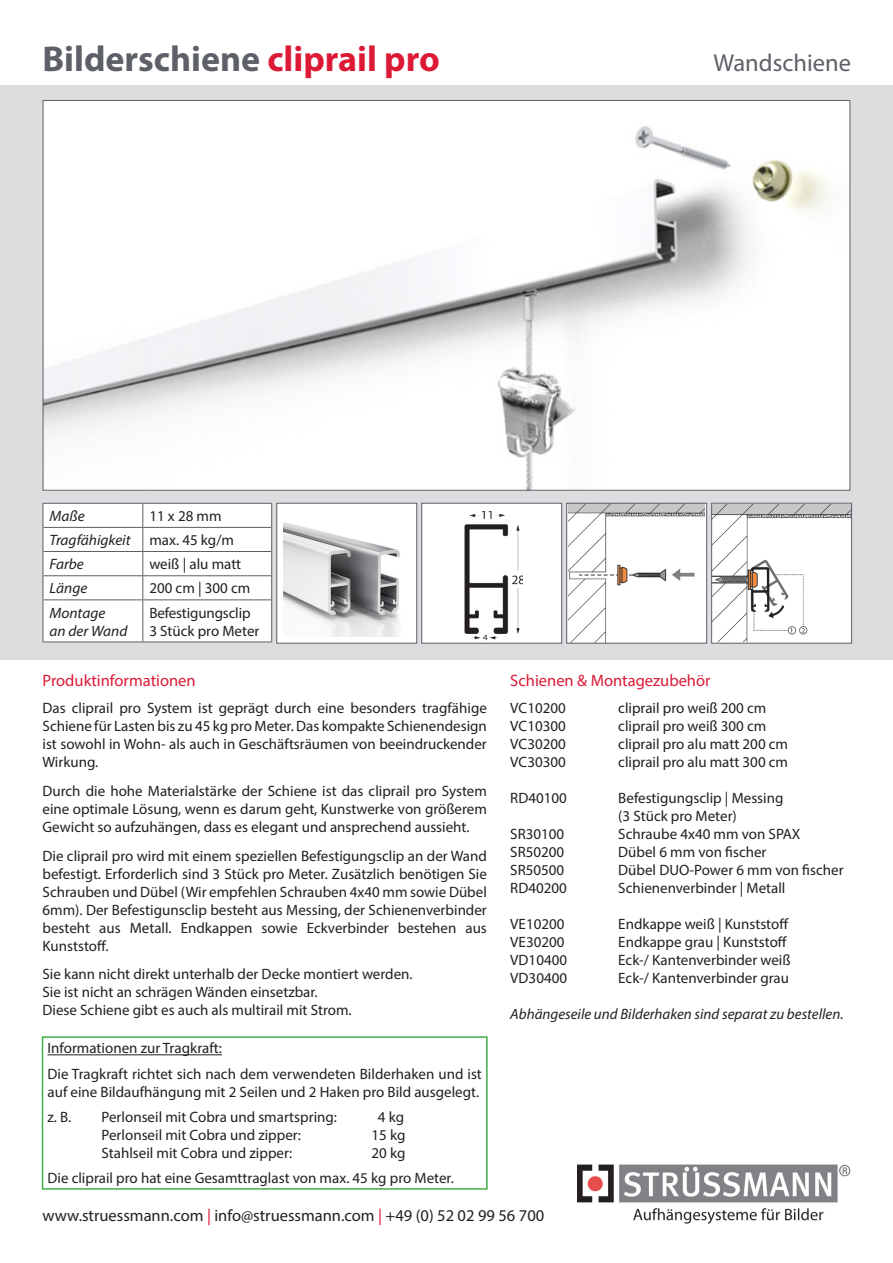
<style>
.page{position:relative;width:893px;height:1263px;background:#fff}
.page>*{position:absolute;margin:0;border:0;box-sizing:border-box;transform-origin:0 0}
.t1{font:700 36px "Myriad Pro";color:#5d6067}
.t2{font:24.6px "Myriad Pro";color:#5d6067}
.t3{font:16.5px "Myriad Pro";color:#231f20}
.t4{font:16.5px "Myriad Pro";color:#dc1a36}
.t5{font:15px/18px "Myriad Pro";color:#231f20}
.t6{font:italic 15px/18px "Myriad Pro";color:#231f20}
.s1{color:#dc1a36}
</style>
<div class="page">
<svg style="left:0;top:85px;width:893px;height:574px;background:#d8d9db"></svg>
<img style="left:577px;top:1164px;width:273px;height:60px">
<div style="left:277px;top:503px;width:140px;height:140px;background:#fff"></div>
<img style="left:283px;top:522px;width:117px;height:115px">
<div style="left:276px;top:503px;width:141px;height:140px;border:1px solid #5d6067"></div>
<img style="left:713px;top:505px;width:137px;height:136px">
<div style="left:711px;top:503px;width:141px;height:140px;border:1px solid #5d6067"></div>
<div style="left:422px;top:503px;width:140px;height:140px;background:#fff"></div>
<img style="left:464px;top:512px;width:59px;height:129px">
<div style="left:421px;top:503px;width:141px;height:140px;border:1px solid #5d6067"></div>
<svg style="left:43px;top:503px;width:229px;height:139px"></svg>
<hr style="left:43px;top:600px;width:1px;height:41px;background:#5d6067">
<hr style="left:142px;top:600px;width:1px;height:41px;background:#5d6067">
<hr style="left:271px;top:600px;width:1px;height:41px;background:#5d6067">
<img style="left:569px;top:505px;width:136px;height:136px">
<div style="left:566px;top:503px;width:141px;height:140px;border:1px solid #5d6067"></div>
<img style="left:45px;top:102px;width:803px;height:387px">
<hr style="left:48px;top:1054px;width:174px;height:1px;background:#231f20">
<div style="left:42px;top:1036px;width:446px;height:153px;border:2px solid #40ae49"></div>
<h1 class="t1" style="left:43px;top:35px;width:399px">Bilderschiene <span class="s1">cliprail pro</span></h1>
<p class="t6" style="left:50px;top:507px;width:37px">Maße</p>
<p class="t5" style="left:149px;top:507px;width:74px">11 x 28 mm</p>
<p class="t6" style="left:50px;top:531px;width:83px">Tragfähigkeit</p>
<p class="t5" style="left:149px;top:531px;width:86px">max. 45 kg/m</p>
<p class="t6" style="left:50px;top:555px;width:36px">Farbe</p>
<p class="t5" style="left:149px;top:555px;width:93px">weiß | alu matt</p>
<p class="t6" style="left:50px;top:579px;width:39px">Länge</p>
<p class="t5" style="left:149px;top:579px;width:102px">200 cm | 300 cm</p>
<p class="t6" style="left:50px;top:603px;width:79px">Montage<br>an der Wand</p>
<p class="t5" style="left:149px;top:603px;width:112px">Befestigungsclip<br>3 Stück pro Meter</p>
<h2 class="t2" style="left:713px;top:47px;width:139px">Wandschiene</h2>
<p class="t4" style="left:43px;top:670px;width:155px">Produktinformationen</p>
<p class="t4" style="left:510px;top:671px;width:202px">Schienen &amp; Montagezubehör</p>
<p class="t5" style="left:43px;top:699px;width:446px;text-align:justify">Das cliprail pro System ist geprägt durch eine besonders tragfähige Schiene für Lasten bis zu 45 kg pro Meter. Das kompakte Schienendesign ist sowohl in Wohn- als auch in Geschäftsräumen von beeindruckender Wirkung.</p>
<p class="t5" style="left:43px;top:781px;width:446px;text-align:justify">Durch die hohe Materialstärke der Schiene ist das cliprail pro System eine optimale Lösung, wenn es darum geht, Kunstwerke von größerem Gewicht so aufzuhängen, dass es elegant und ansprechend aussieht.</p>
<p class="t5" style="left:43px;top:846px;width:446px;text-align:justify">Die cliprail pro wird mit einem speziellen Befestigungsclip an der Wand befestigt. Erforderlich sind 3 Stück pro Meter. Zusätzlich benötigen Sie Schrauben und Dübel (Wir empfehlen Schrauben 4x40 mm sowie Dübel 6mm). Der Befestigunsclip besteht aus Messing, der Schienenverbinder besteht aus Metall. Endkappen sowie Eckverbinder bestehen aus Kunststoff.</p>
<p class="t5" style="left:43px;top:965px;width:372px">Sie kann nicht direkt unterhalb der Decke montiert werden.<br>Sie ist nicht an schrägen Wänden einsetzbar.<br>Diese Schiene gibt es auch als multirail mit Strom.</p>
<p class="t5" style="left:48px;top:1035px;width:436px;line-height:25.2px">Informationen zur Tragkraft:<br>Die Tragkraft richtet sich nach dem verwendeten Bilderhaken und ist</p>
<p class="t5" style="left:48px;top:1079px;width:433px;line-height:25.2px">auf eine Bildaufhängung mit 2 Seilen und 2 Haken pro Bild ausgelegt. z. B.</p>
<p class="t5" style="left:102px;top:1107px;width:237px">Perlonseil mit Cobra und smartspring:</p>
<p class="t5" style="left:378px;top:1107px;width:28px">4 kg</p>
<p class="t5" style="left:102px;top:1125px;width:201px">Perlonseil mit Cobra und zipper:</p>
<p class="t5" style="left:372px;top:1125px;width:35px">15 kg</p>
<p class="t5" style="left:102px;top:1143px;width:192px">Stahlseil mit Cobra und zipper:</p>
<p class="t5" style="left:48px;top:1140px;width:408px;line-height:25.2px;text-indent:324px">20 kg<br>Die cliprail pro hat eine Gesamttraglast von max. 45 kg pro Meter.</p>
<p class="t5" style="left:510px;top:699px;width:57px">VC10200</p>
<p class="t5" style="left:618px;top:699px;width:150px">cliprail pro weiß 200 cm</p>
<p class="t5" style="left:510px;top:717px;width:57px">VC10300</p>
<p class="t5" style="left:618px;top:717px;width:150px">cliprail pro weiß 300 cm</p>
<p class="t5" style="left:510px;top:735px;width:57px">VC30200</p>
<p class="t5" style="left:618px;top:735px;width:171px">cliprail pro alu matt 200 cm</p>
<p class="t5" style="left:510px;top:753px;width:57px">VC30300</p>
<p class="t5" style="left:618px;top:753px;width:171px">cliprail pro alu matt 300 cm</p>
<p class="t5" style="left:510px;top:789px;width:58px">RD40100</p>
<p class="t5" style="left:618px;top:789px;width:167px">Befestigungsclip | Messing (3 Stück pro Meter)</p>
<p class="t5" style="left:510px;top:825px;width:55px">SR30100</p>
<p class="t5" style="left:618px;top:825px;width:183px">Schraube 4x40 mm von SPAX</p>
<p class="t5" style="left:510px;top:843px;width:55px">SR50200</p>
<p class="t5" style="left:618px;top:843px;width:150px">Dübel 6 mm von fischer</p>
<p class="t5" style="left:510px;top:861px;width:55px">SR50500</p>
<p class="t5" style="left:618px;top:861px;width:227px">Dübel DUO-Power 6 mm von fischer</p>
<p class="t5" style="left:510px;top:879px;width:58px">RD40200</p>
<p class="t5" style="left:618px;top:879px;width:169px">Schienenverbinder | Metall</p>
<p class="t5" style="left:510px;top:915px;width:56px">VE10200</p>
<p class="t5" style="left:618px;top:915px;width:172px">Endkappe weiß | Kunststoff</p>
<p class="t5" style="left:510px;top:933px;width:56px">VE30200</p>
<p class="t5" style="left:618px;top:933px;width:170px">Endkappe grau | Kunststoff</p>
<p class="t5" style="left:510px;top:951px;width:58px">VD10400</p>
<p class="t5" style="left:618px;top:951px;width:174px">Eck-/ Kantenverbinder weiß</p>
<p class="t5" style="left:510px;top:969px;width:58px">VD30400</p>
<p class="t5" style="left:618px;top:969px;width:172px">Eck-/ Kantenverbinder grau</p>
<p class="t6" style="left:510px;top:1005px;width:335px">Abhängeseile und Bilderhaken sind separat zu bestellen.</p>
<p class="t3" style="left:43px;top:1205px;width:503px">www.struessmann.com <span class="s1">|</span> info@struessmann.com <span class="s1">|</span> +49 (0) 52 02 99 56 700</p>
</div>
